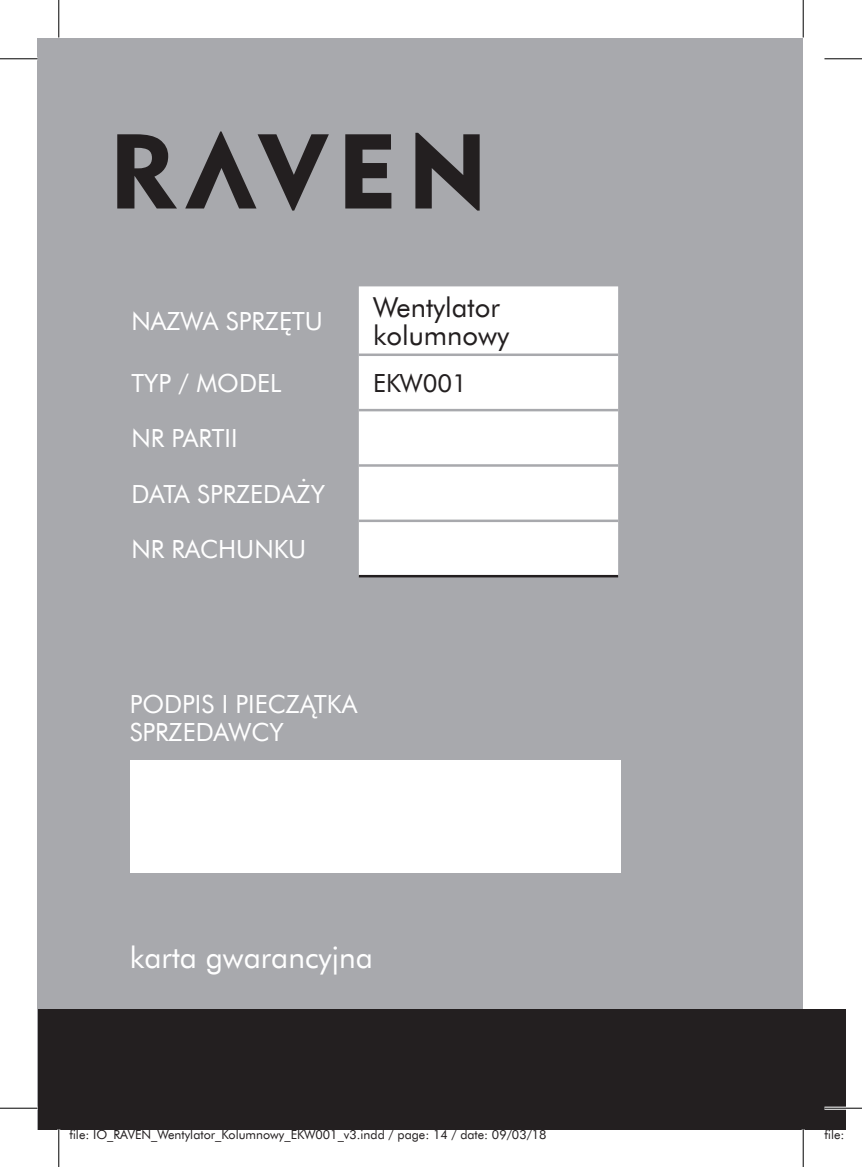
<style>
.page{position:relative;width:862px;height:1167px;background:#fff}
.page>*{position:absolute;margin:0;border:0;box-sizing:border-box;transform-origin:0 0}
.t1{font:30px "Futura EU";color:#fff}
.t2{font:27.5px/27.5px "Futura EU";color:#231f20}
.t3{font:25px/27.5px "Futura EU";color:#fff}
.t4{font:25px "Futura EU";color:#231f20}
.t5{font:12.5px "Futura EU";color:#231f20}
</style>
<div class="page">
<div style="left:38px;top:38px;width:765px;height:1091px;background:#a8a9ad"></div>
<svg style="left:117px;top:134px;width:60px;height:74px"></svg>
<svg style="left:415px;top:133px;width:64px;height:77px"></svg>
<svg style="left:185px;top:131px;width:144px;height:79px"></svg>
<svg style="left:345px;top:134px;width:46px;height:74px"></svg>
<div style="left:38px;top:1008px;width:786px;height:121px;background:#231f20"></div>
<div style="left:359px;top:286px;width:259px;height:289px;background:#fff"></div>
<hr style="left:359px;top:353px;width:259px;height:3px;background:#a8a9ad">
<hr style="left:359px;top:409px;width:259px;height:2px;background:#a8a9ad">
<hr style="left:359px;top:464px;width:259px;height:2px;background:#a8a9ad">
<hr style="left:359px;top:519px;width:259px;height:3px;background:#a8a9ad">
<hr style="left:359px;top:575px;width:259px;height:2px;background:#231f20">
<div style="left:130px;top:760px;width:490px;height:112px;background:#fff"></div>
<div style="left:803px;top:1008px;width:42px;height:121px;background:#231f20"></div>
<hr style="left:824px;top:1106px;width:38px;height:3px;background:#fff">
<hr style="left:0;top:58px;width:38px;height:1px;background:#000">
<hr style="left:824px;top:58px;width:38px;height:1px;background:#000">
<hr style="left:0;top:1107px;width:38px;height:1px;background:#000">
<hr style="left:824px;top:1107px;width:38px;height:1px;background:#000">
<hr style="left:58px;top:0;width:1px;height:37px;background:#000">
<hr style="left:58px;top:1129px;width:1px;height:37px;background:#000">
<hr style="left:802px;top:0;width:1px;height:37px;background:#000">
<hr style="left:802px;top:1129px;width:1px;height:37px;background:#000">
<p class="t3" style="left:131px;top:308px;width:193px">NAZWA SPRZĘTU</p>
<p class="t2" style="left:373px;top:294px;width:138px">Wentylator kolumnowy</p>
<p class="t3" style="left:131px;top:370px;width:152px">TYP / MODEL</p>
<p class="t4" style="left:373px;top:368px;width:95px">EKW001</p>
<p class="t3" style="left:131px;top:425px;width:108px">NR PARTII</p>
<p class="t3" style="left:131px;top:480px;width:195px">DATA SPRZEDAŻY</p>
<p class="t3" style="left:131px;top:536px;width:176px">NR RACHUNKU</p>
<p class="t3" style="left:130px;top:691px;width:229px">PODPIS I PIECZĄTKA<br>SPRZEDAWCY</p>
<p class="t1" style="left:130px;top:938px;width:245px">karta gwarancyjna</p>
<p class="t5" style="left:69px;top:1126px;width:479px">file: IO_RAVEN_Wentylator_Kolumnowy_EKW001_v3.indd / page: 14 / date: 09/03/18</p>
<p class="t5" style="left:824px;top:1126px;width:39px">file: IO</p>
</div>
